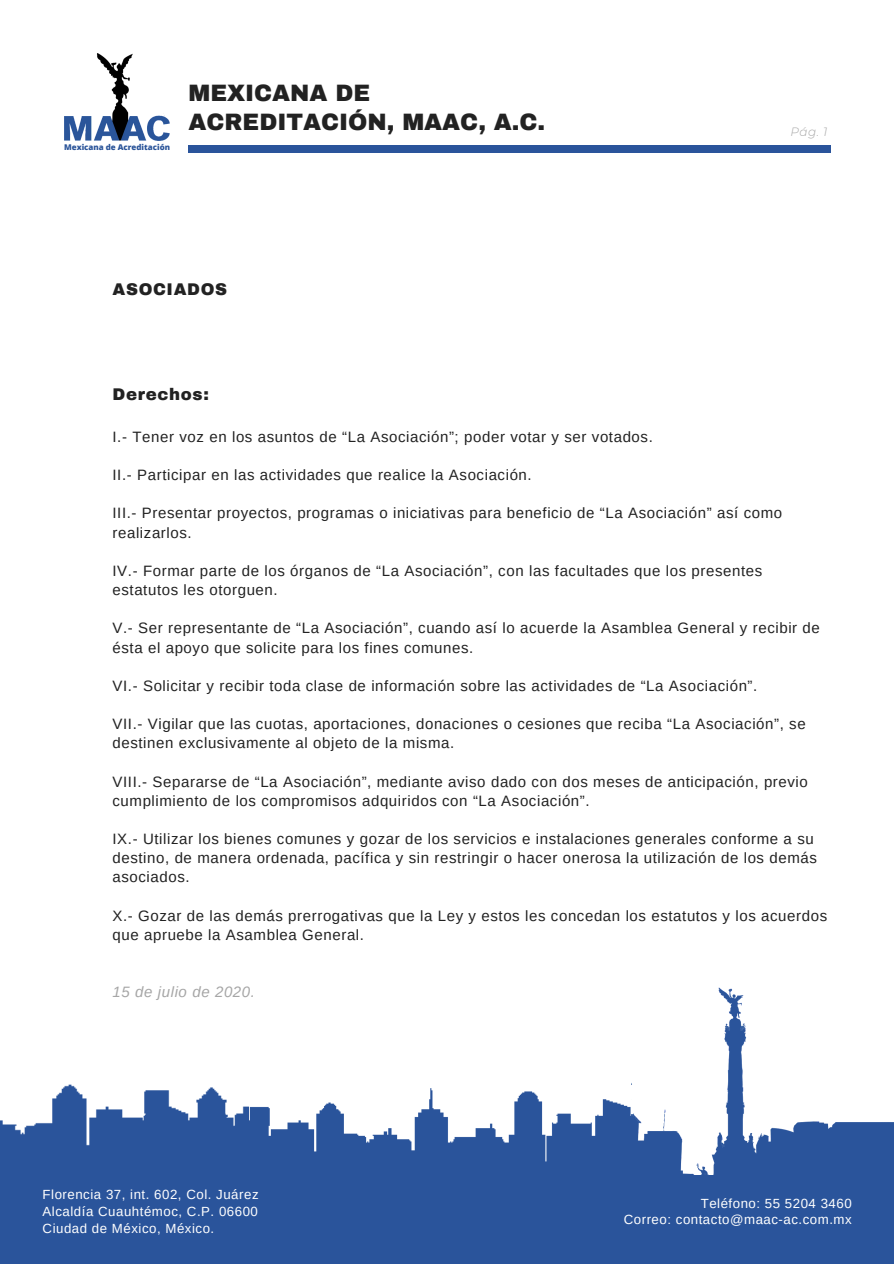
<style>
.page{position:relative;width:894px;height:1264px;background:#fff}
.page>*{position:absolute;margin:0;border:0;box-sizing:border-box;transform-origin:0 0}
.t1{font:900 23.25px/29.2px "Archivo";color:#222}
.t2{font:900 16.5px "Archivo";letter-spacing:.04em;color:#222}
.t3{font:15px/19.2px "Arimo";letter-spacing:.04em;color:#222}
.t4{font:italic 15px "Arimo";letter-spacing:.04em;color:#a6a6a6}
.t5{font:13.2px/17px "Arimo";letter-spacing:.04em;color:#fff;text-align:justify}
.t6{font:italic 300 12px "Montserrat";color:#a6a6a6}
.t7{font:800 7.95px "Open Sans";color:#2a5499}
</style>
<div class="page">
<img style="left:634px;top:987px;width:259px;height:188px">
<img style="left:248px;top:1083px;width:386px;height:92px">
<img style="left:0;top:1084px;width:248px;height:91px">
<div style="left:0;top:1175px;width:893px;height:88px;background:#2a549b"></div>
<div style="left:188px;top:145px;width:642px;height:7px;background:#2a549b"></div>
<img style="left:64px;top:53px;width:105px;height:87px">
<svg style="left:163px;top:103px;width:6px;height:15px"></svg>
<p class="t7" style="left:64px;top:142px;width:107px">Mexicana de Acreditación</p>
<h1 class="t1" style="left:188px;top:78px;width:358px">MEXICANA DE<br>ACREDITACIÓN, MAAC, A.C.</h1>
<p class="t2" style="left:112px;top:280px;width:116px">ASOCIADOS</p>
<p class="t2" style="left:112px;top:385px;width:98px">Derechos:</p>
<p class="t6" style="left:790px;top:125px;width:38px">Pág. 1</p>
<p class="t3" style="left:112px;top:427px;width:541px">I.- Tener voz en los asuntos de “La Asociación”; poder votar y ser votados.</p>
<p class="t3" style="left:112px;top:465px;width:420px">II.- Participar en las actividades que realice la Asociación.</p>
<p class="t3" style="left:112px;top:503px;width:671px">III.- Presentar proyectos, programas o iniciativas para beneficio de “La Asociación” así como realizarlos.</p>
<p class="t3" style="left:112px;top:561px;width:651px">IV.- Formar parte de los órganos de “La Asociación”, con las facultades que los presentes estatutos les otorguen.</p>
<p class="t3" style="left:112px;top:618px;width:708px">V.- Ser representante de “La Asociación”, cuando así lo acuerde la Asamblea General y recibir de ésta el apoyo que solicite para los fines comunes.</p>
<p class="t3" style="left:112px;top:676px;width:646px">VI.- Solicitar y recibir toda clase de información sobre las actividades de “La Asociación”.</p>
<p class="t3" style="left:112px;top:714px;width:694px">VII.- Vigilar que las cuotas, aportaciones, donaciones o cesiones que reciba “La Asociación”, se destinen exclusivamente al objeto de la misma.</p>
<p class="t3" style="left:112px;top:771px;width:696px">VIII.- Separarse de “La Asociación”, mediante aviso dado con dos meses de anticipación, previo cumplimiento de los compromisos adquiridos con “La Asociación”.</p>
<p class="t3" style="left:112px;top:829px;width:705px">IX.- Utilizar los bienes comunes y gozar de los servicios e instalaciones generales conforme a su destino, de manera ordenada, pacífica y sin restringir o hacer onerosa la utilización de los demás asociados.</p>
<p class="t3" style="left:112px;top:905px;width:716px">X.- Gozar de las demás prerrogativas que la Ley y estos les concedan los estatutos y los acuerdos que apruebe la Asamblea General.</p>
<p class="t4" style="left:112px;top:983px;width:144px">15 de julio de 2020.</p>
<p class="t5" style="left:43px;top:1186px;width:217px">Florencia 37, int. 602, Col. Juárez Alcaldía Cuauhtémoc, C.P. 06600<br>Ciudad de México, México.</p>
<p class="t5" style="left:623px;top:1194px;width:229px;text-align:right">Teléfono: 55 5204 3460<br>Correo: contacto@maac-ac.com.mx</p>
</div>
